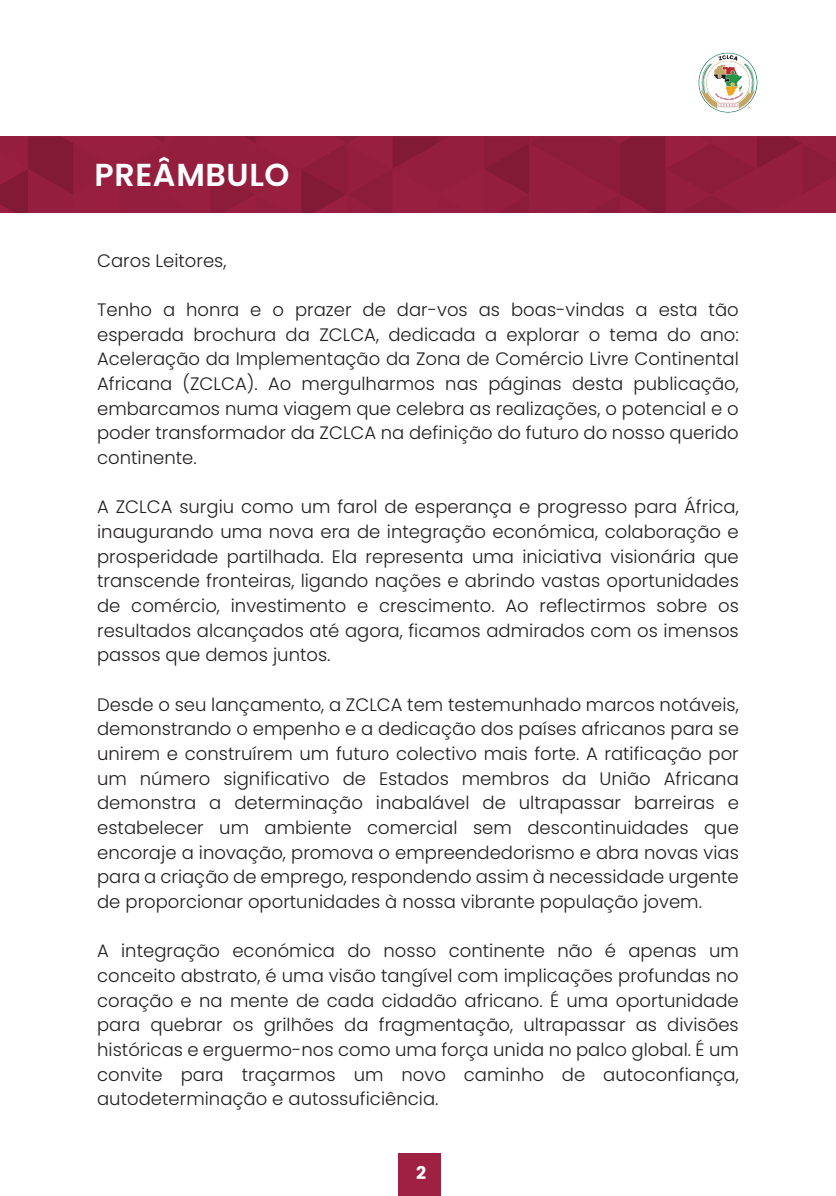
<style>
.page{position:relative;width:836px;height:1196px;background:#fff}
.page>*{position:absolute;margin:0;border:0;box-sizing:border-box;transform-origin:0 0}
.t1{font:600 31.8px "Poppins";letter-spacing:.02em;color:#fff}
.t2{font:300 18px/24.6px "Poppins";color:#211e1e;text-align:justify}
.t3{font:700 17.6px "Poppins";color:#fff}
</style>
<div class="page">
<div style="left:398px;top:1152px;width:42px;height:43px;background:#9e2043"></div>
<svg style="left:0;top:136px;width:835px;height:77px;fill:#951e3e"></svg>
<img style="left:698px;top:52px;width:60px;height:61px">
<h1 class="t1" style="left:94px;top:156px;width:196px">PREÂMBULO</h1>
<p class="t2" style="left:97px;top:248px;width:131px">Caros Leitores,</p>
<p class="t2" style="left:97px;top:297px;width:643px">Tenho a honra e o prazer de dar-vos as boas-vindas a esta tão esperada brochura da ZCLCA, dedicada a explorar o tema do ano:<br>Aceleração da Implementação da Zona de Comércio Livre Continental Africana (ZCLCA). Ao mergulharmos nas páginas desta publicação, embarcamos numa viagem que celebra as realizações, o potencial e o poder transformador da ZCLCA na definição do futuro do nosso querido continente.</p>
<p class="t2" style="left:97px;top:495px;width:643px">A ZCLCA surgiu como um farol de esperança e progresso para África, inaugurando uma nova era de integração económica, colaboração e prosperidade partilhada. Ela representa uma iniciativa visionária que transcende fronteiras, ligando nações e abrindo vastas oportunidades de comércio, investimento e crescimento. Ao reflectirmos sobre os resultados alcançados até agora, ficamos admirados com os imensos passos que demos juntos.</p>
<p class="t2" style="left:97px;top:692px;width:643px">Desde o seu lançamento, a ZCLCA tem testemunhado marcos notáveis, demonstrando o empenho e a dedicação dos países africanos para se unirem e construírem um futuro colectivo mais forte. A ratificação por um número significativo de Estados membros da União Africana demonstra a determinação inabalável de ultrapassar barreiras e estabelecer um ambiente comercial sem descontinuidades que encoraje a inovação, promova o empreendedorismo e abra novas vias para a criação de emprego, respondendo assim à necessidade urgente de proporcionar oportunidades à nossa vibrante população jovem.</p>
<p class="t2" style="left:97px;top:938px;width:643px">A integração económica do nosso continente não é apenas um conceito abstrato, é uma visão tangível com implicações profundas no coração e na mente de cada cidadão africano. É uma oportunidade para quebrar os grilhões da fragmentação, ultrapassar as divisões históricas e erguermo-nos como uma força unida no palco global. É um convite para traçarmos um novo caminho de autoconfiança, autodeterminação e autossuficiência.</p>
<p class="t3" style="left:416px;top:1162px;width:12px">2</p>
</div>
